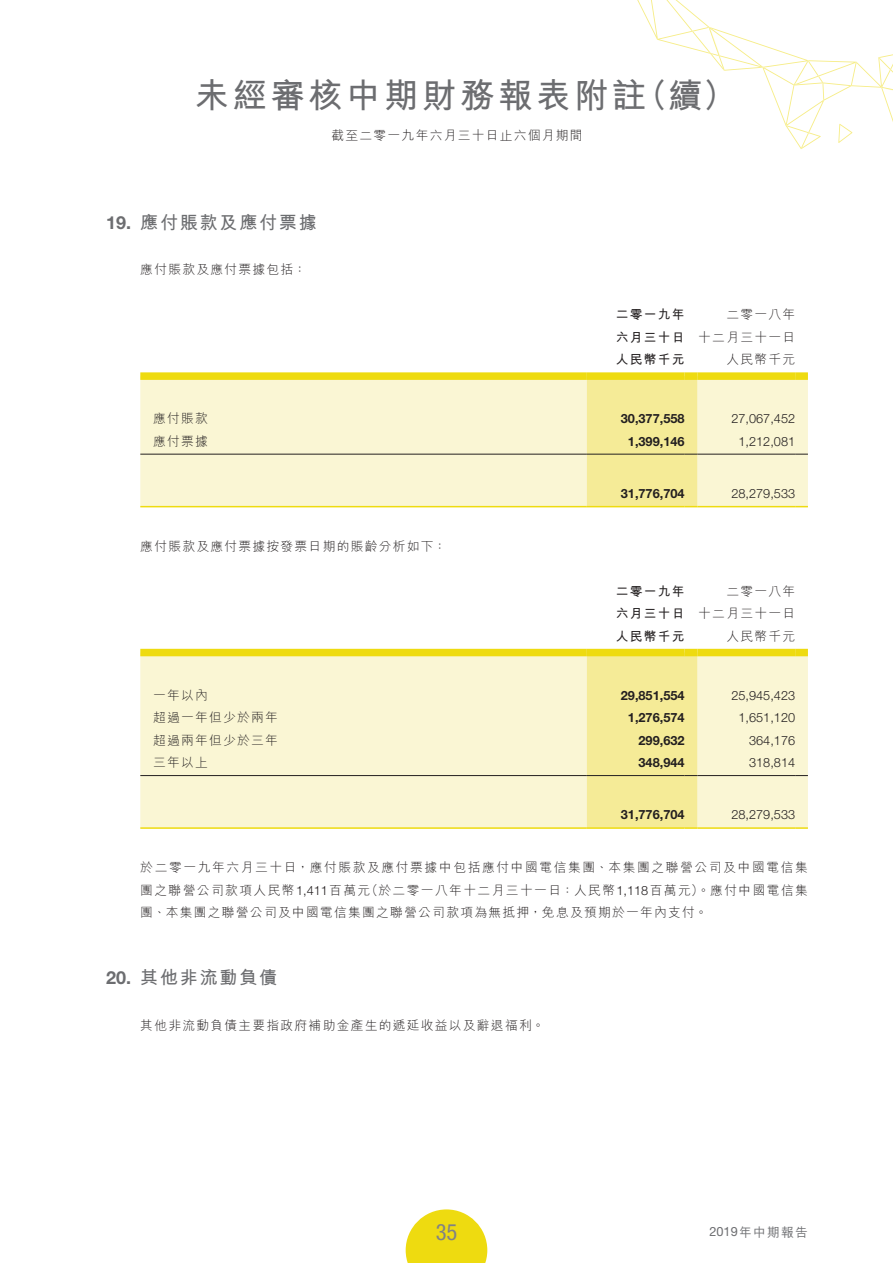
<style>
.page{position:relative;width:893px;height:1263px;background:#fff}
.page>*{position:absolute;margin:0;border:0;box-sizing:border-box;transform-origin:0 0}
.t1{font:700 34.5px "M Hei HK";letter-spacing:.1em;color:#6c6d70}
.t2{font:condensed 22.5px "Helvetica Neue LT Std";color:#808285}
.t3{font:700 18px "M Hei HK";letter-spacing:.1em;color:#6c6d70}
.t4{font:300 12.75px/22.5px "M Hei HK";letter-spacing:.1em;color:#231f20;text-align:justify}
.t5{font:700 12.75px "Helvetica Neue LT Std";color:#231f20}
.t6{font:300 12.75px "Helvetica Neue LT Std";color:#231f20}
.t7{font:700 12.75px "M Hei HK";letter-spacing:.1em;color:#231f20}
.t8{font:500 12.75px "M Hei HK";letter-spacing:.1em;color:#6c6d70}
.s1{font-family:"Helvetica Neue LT Std"}
.s2{font-weight:700}
.s3{font-family:"Helvetica Neue LT Std";font-weight:400}
</style>
<div class="page">
<svg style="left:406px;top:1209px;width:81px;height:54px"></svg>
<div style="left:140px;top:380px;width:668px;height:126px;background:#faf6d4"></div>
<div style="left:140px;top:372px;width:447px;height:8px;background:#eedb10"></div>
<div style="left:587px;top:372px;width:98px;height:8px;background:#eedb10"></div>
<div style="left:685px;top:372px;width:12px;height:8px;background:#eedb10"></div>
<div style="left:697px;top:372px;width:98px;height:8px;background:#eedb10"></div>
<div style="left:795px;top:372px;width:13px;height:8px;background:#eedb10"></div>
<hr style="left:140px;top:506px;width:447px;height:1px;background:#eedb10">
<hr style="left:697px;top:506px;width:98px;height:1px;background:#eedb10">
<svg style="left:795px;top:506px;width:13px;height:1px"></svg>
<hr style="left:140px;top:454px;width:447px;height:1px;background:#231f20">
<div style="left:587px;top:376px;width:110px;height:131px;background:#f5eb97"></div>
<hr style="left:697px;top:454px;width:98px;height:1px;background:#231f20">
<svg style="left:795px;top:454px;width:13px;height:1px"></svg>
<div style="left:140px;top:656px;width:668px;height:171px;background:#faf6d4"></div>
<div style="left:140px;top:649px;width:447px;height:7px;background:#eedb10"></div>
<div style="left:587px;top:649px;width:98px;height:7px;background:#eedb10"></div>
<div style="left:685px;top:649px;width:12px;height:7px;background:#eedb10"></div>
<div style="left:697px;top:649px;width:98px;height:7px;background:#eedb10"></div>
<div style="left:795px;top:649px;width:13px;height:7px;background:#eedb10"></div>
<hr style="left:140px;top:827px;width:447px;height:2px;background:#eedb10">
<hr style="left:697px;top:827px;width:98px;height:2px;background:#eedb10">
<svg style="left:795px;top:827px;width:13px;height:2px"></svg>
<hr style="left:140px;top:775px;width:447px;height:1px;background:#231f20">
<div style="left:587px;top:652px;width:110px;height:177px;background:#f5eb97"></div>
<hr style="left:697px;top:775px;width:98px;height:1px;background:#231f20">
<svg style="left:795px;top:775px;width:13px;height:1px"></svg>
<svg style="left:637px;top:0;width:256px;height:149px"></svg>
<h1 class="t1" style="left:194px;top:70px;width:544px">未經審核中期財務報表附註（續）</h1>
<p class="t4" style="left:331px;top:124px;width:253px">截至二零一九年六月三十日止六個月期間</p>
<h3 class="t3" style="left:106px;top:209px;width:212px"><span class="s1">19.</span> 應付賬款及應付票據</h3>
<p class="t4" style="left:140px;top:258px;width:167px">應付賬款及應付票據包括：</p>
<p class="t4" style="left:616px;top:303px;width:181px;text-indent:111px">二零一八年<span class="s2">六月三十日</span> 十二月三十一日<span class="s2">人民幣千元</span></p>
<p class="t7" style="left:616px;top:305px;width:70px">二零一九年</p>
<p class="t4" style="left:726px;top:348px;width:70px">人民幣千元</p>
<p class="t4" style="left:153px;top:407px;width:56px">應付賬款</p>
<p class="t5" style="left:621px;top:411px;width:65px">30,377,558</p>
<p class="t6" style="left:731px;top:411px;width:65px">27,067,452</p>
<p class="t4" style="left:153px;top:430px;width:56px">應付票據</p>
<p class="t5" style="left:628px;top:433px;width:58px">1,399,146</p>
<p class="t6" style="left:738px;top:433px;width:58px">1,212,081</p>
<p class="t4" style="left:140px;top:535px;width:308px">應付賬款及應付票據按發票日期的賬齡分析如下：</p>
<p class="t5" style="left:621px;top:485px;width:65px">31,776,704</p>
<p class="t6" style="left:731px;top:486px;width:65px">28,279,533</p>
<p class="t4" style="left:616px;top:580px;width:181px;text-indent:111px">二零一八年<span class="s2">六月三十日</span> 十二月三十一日<span class="s2">人民幣千元</span></p>
<p class="t7" style="left:616px;top:582px;width:70px">二零一九年</p>
<p class="t4" style="left:726px;top:625px;width:70px">人民幣千元</p>
<p class="t4" style="left:153px;top:683px;width:56px">一年以內</p>
<p class="t5" style="left:621px;top:687px;width:65px">29,851,554</p>
<p class="t6" style="left:731px;top:687px;width:65px">25,945,423</p>
<p class="t4" style="left:153px;top:706px;width:126px">超過一年但少於兩年</p>
<p class="t5" style="left:628px;top:710px;width:58px">1,276,574</p>
<p class="t6" style="left:738px;top:710px;width:58px">1,651,120</p>
<p class="t4" style="left:153px;top:729px;width:126px">超過兩年但少於三年</p>
<p class="t5" style="left:638px;top:732px;width:48px">299,632</p>
<p class="t6" style="left:749px;top:732px;width:48px">364,176</p>
<p class="t4" style="left:153px;top:751px;width:56px">三年以上</p>
<p class="t5" style="left:638px;top:755px;width:48px">348,944</p>
<p class="t6" style="left:749px;top:755px;width:48px">318,814</p>
<p class="t5" style="left:621px;top:807px;width:65px">31,776,704</p>
<p class="t6" style="left:731px;top:807px;width:65px">28,279,533</p>
<p class="t4" style="left:140px;top:856px;width:669px">於二零一九年六月三十日，應付賬款及應付票據中包括應付中國電信集團、本集團之聯營公司及中國電信集團之聯營公司款項人民幣<span class="s1">1,411</span>百萬元（於二零一八年十二月三十一日：人民幣<span class="s1">1,118</span>百萬元）。應付中國電信集團、本集團之聯營公司及中國電信集團之聯營公司款項為無抵押，免息及預期於一年內支付。</p>
<h3 class="t3" style="left:106px;top:964px;width:172px"><span class="s1">20.</span> 其他非流動負債</h3>
<p class="t4" style="left:140px;top:1013px;width:406px">其他非流動負債主要指政府補助金產生的遞延收益以及辭退福利。</p>
<h2 class="t2" style="left:436px;top:1219px;width:23px">35</h2>
<p class="t8" style="left:709px;top:1223px;width:100px"><span class="s3">2019</span>年中期報告</p>
</div>
